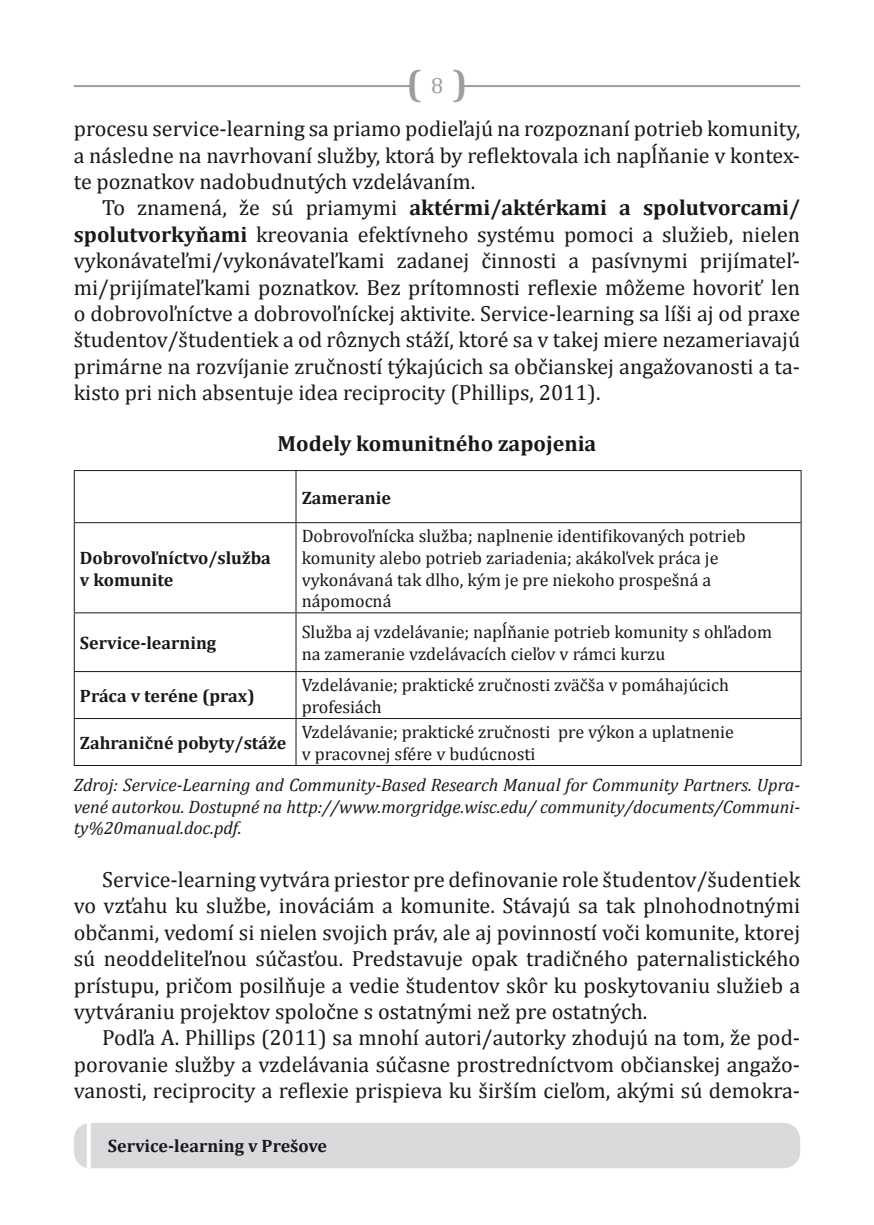
<style>
.page{position:relative;width:874px;height:1225px;background:#fff}
.page>*{position:absolute;margin:0;border:0;box-sizing:border-box;transform-origin:0 0}
.t1{font:700 36px "Cambria";color:#9d9ea0}
.Normálny{font:22px/26.4px "Cambria";color:#1a171c;text-align:justify}
.Tabuľka{font:700 22px "Cambria";color:#1a171c}
.t2{font:22px "Cambria";color:#9d9ea0}
.Normálny-2{font:18px/21.6px "Cambria";color:#1a171c}
.Normálny-3{font:italic 18px/21.6px "Cambria";color:#1a171c;text-align:justify}
.Normálny-4{font:700 18px/21.6px "Cambria";color:#1a171c}
.Tabuľka-2{font:700 18px "Cambria";color:#1a171c}
.s1{font-weight:700}
</style>
<div class="page">
<div style="left:74px;top:1123px;width:725px;height:45px;background:#d9dadb;border-radius:17px"></div>
<hr style="left:87px;top:1123px;width:4px;height:45px;background:#fff">
<hr style="left:74px;top:85px;width:725px;height:2px;background:#9d9ea0">
<div style="left:413px;top:83px;width:47px;height:8px;background:#fff"></div>
<hr style="left:74px;top:470px;width:222px;height:1px;background:#1a171c">
<hr style="left:74px;top:471px;width:1px;height:51px;background:#1a171c">
<hr style="left:296px;top:470px;width:505px;height:1px;background:#1a171c">
<hr style="left:295px;top:471px;width:1px;height:51px;background:#1a171c">
<hr style="left:800px;top:471px;width:1px;height:51px;background:#1a171c">
<hr style="left:74px;top:522px;width:222px;height:1px;background:#1a171c">
<hr style="left:74px;top:523px;width:1px;height:89px;background:#1a171c">
<hr style="left:296px;top:522px;width:505px;height:1px;background:#1a171c">
<hr style="left:295px;top:523px;width:1px;height:89px;background:#1a171c">
<hr style="left:800px;top:523px;width:1px;height:89px;background:#1a171c">
<hr style="left:74px;top:612px;width:222px;height:1px;background:#1a171c">
<hr style="left:74px;top:613px;width:1px;height:58px;background:#1a171c">
<hr style="left:296px;top:612px;width:505px;height:1px;background:#1a171c">
<hr style="left:295px;top:613px;width:1px;height:58px;background:#1a171c">
<hr style="left:800px;top:613px;width:1px;height:58px;background:#1a171c">
<hr style="left:74px;top:671px;width:222px;height:1px;background:#1a171c">
<hr style="left:74px;top:672px;width:1px;height:46px;background:#1a171c">
<hr style="left:296px;top:671px;width:505px;height:1px;background:#1a171c">
<hr style="left:295px;top:672px;width:1px;height:46px;background:#1a171c">
<hr style="left:800px;top:672px;width:1px;height:46px;background:#1a171c">
<hr style="left:74px;top:718px;width:222px;height:1px;background:#1a171c">
<hr style="left:74px;top:719px;width:1px;height:46px;background:#1a171c">
<hr style="left:296px;top:718px;width:505px;height:1px;background:#1a171c">
<hr style="left:295px;top:719px;width:1px;height:46px;background:#1a171c">
<hr style="left:800px;top:719px;width:1px;height:46px;background:#1a171c">
<hr style="left:74px;top:765px;width:222px;height:1px;background:#1a171c">
<hr style="left:296px;top:765px;width:505px;height:1px;background:#1a171c">
<h1 class="t1" style="left:406px;top:58px;width:63px">( )</h1>
<p class="t2" style="left:431px;top:73px;width:14px">8</p>
<p class="Normálny" style="left:74px;top:115px;width:727px">procesu service-learning sa priamo podieľajú na rozpoznaní potrieb komunity, a následne na navrhovaní služby, ktorá by reflektovala ich napĺňanie v kontex&shy;te poznatkov nadobudnutých vzdelávaním.</p>
<p class="Normálny" style="left:74px;top:195px;width:727px;text-indent:28px">To znamená, že sú priamymi <span class="s1">aktérmi/aktérkami a spolutvorcami/ spolutvorkyňami</span> kreovania efektívneho systému pomoci a služieb, nielen vykonávateľmi/vykonávateľkami zadanej činnosti a pasívnymi prijímateľ&shy;mi/prijímateľkami poznatkov. Bez prítomnosti reflexie môžeme hovoriť len o dobrovoľníctve a dobrovoľníckej aktivite. Service-learning sa líši aj od praxe študentov/študentiek a od rôznych stáží, ktoré sa v takej miere nezameriavajú primárne na rozvíjanie zručností týkajúcich sa občianskej angažovanosti a ta&shy;kisto pri nich absentuje idea reciprocity (Phillips, 2011).</p>
<p class="Tabuľka" style="left:277px;top:428px;width:320px">Modely komunitného zapojenia</p>
<p class="Tabuľka-2" style="left:301px;top:485px;width:91px">Zameranie</p>
<p class="Normálny-4" style="left:80px;top:546px;width:192px">Dobrovoľníctvo/služba v komunite</p>
<p class="Normálny-4" style="left:80px;top:631px;width:138px">Service-learning</p>
<p class="Normálny-2" style="left:301px;top:525px;width:445px">Dobrovoľnícka služba; naplnenie identifikovaných potrieb komunity alebo potrieb zariadenia; akákoľvek práca je vykonávaná tak dlho, kým je pre niekoho prospešná a nápomocná</p>
<p class="Normálny-2" style="left:301px;top:621px;width:471px">Služba aj vzdelávanie; napĺňanie potrieb komunity s ohľadom na zameranie vzdelávacích cieľov v rámci kurzu</p>
<p class="Normálny-4" style="left:80px;top:684px;width:176px">Práca v teréne (prax)</p>
<p class="Normálny-2" style="left:301px;top:674px;width:429px">Vzdelávanie; praktické zručnosti zväčša v pomáhajúcich profesiách</p>
<p class="Normálny-4" style="left:80px;top:731px;width:208px">Zahraničné pobyty/stáže</p>
<p class="Normálny-2" style="left:301px;top:721px;width:433px">Vzdelávanie; praktické zručnosti pre výkon a uplatnenie v pracovnej sfére v budúcnosti</p>
<p class="Normálny-3" style="left:74px;top:773px;width:727px">Zdroj: Service-Learning and Community-Based Research Manual for Community Partners. Upra&shy;vené autorkou. Dostupné na http://www.morgridge.wisc.edu/ community/documents/Communi&shy;ty%20manual.doc.pdf.</p>
<p class="Normálny" style="left:74px;top:866px;width:727px;text-indent:28px">Service-learning vytvára priestor pre definovanie role študentov/šudentiek vo vzťahu ku službe, inováciám a komunite. Stávajú sa tak plnohodnotnými občanmi, vedomí si nielen svojich práv, ale aj povinností voči komunite, ktorej sú neoddeliteľnou súčasťou. Predstavuje opak tradičného paternalistického prístupu, pričom posilňuje a vedie študentov skôr ku poskytovaniu služieb a vytváraniu projektov spoločne s ostatnými než pre ostatných.</p>
<p class="Normálny" style="left:74px;top:1024px;width:727px;text-indent:28px">Podľa A. Phillips (2011) sa mnohí autori/autorky zhodujú na tom, že pod&shy;porovanie služby a vzdelávania súčasne prostredníctvom občianskej angažo&shy;vanosti, reciprocity a reflexie prispieva ku širším cieľom, akými sú demokra-</p>
<p class="Normálny-4" style="left:108px;top:1134px;width:221px">Service-learning v Prešove</p>
</div>
